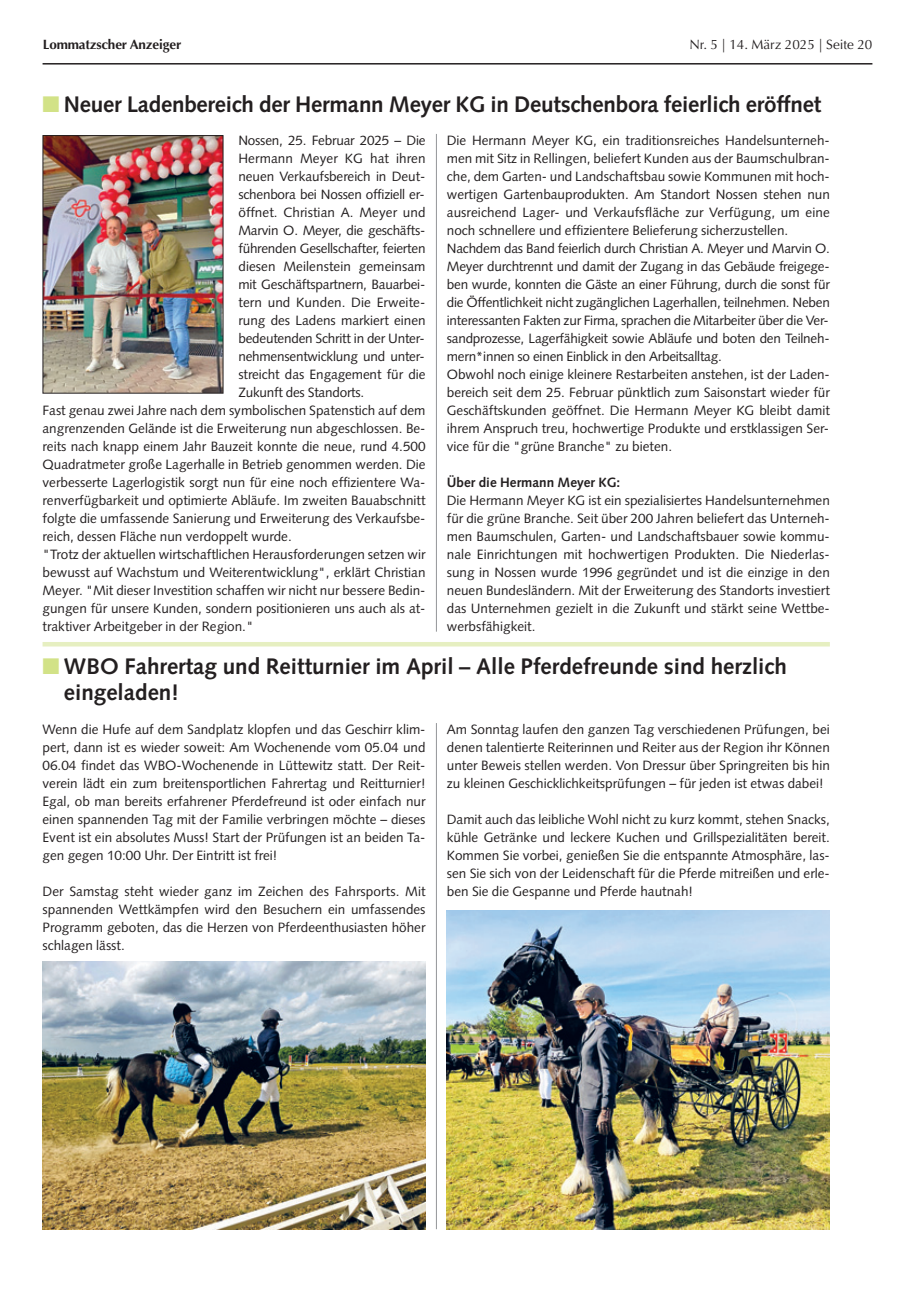
<style>
.page{position:relative;width:915px;height:1293px;background:#fff}
.page>*{position:absolute;margin:0;border:0;box-sizing:border-box;transform-origin:0 0}
.t1{font:700 22.5px/26.8px "Syntax";color:#231f20}
.t2{font:13.5px/18px "Syntax";color:#231f20;text-align:justify}
.t3{font:13.5px "Optima";color:#231f20}
.t4{font:700 13.5px "Syntax";color:#231f20}
.t5{font:700 13.5px "Optima";letter-spacing:-.01em;color:#231f20}
.s1{color:#d2e287}
</style>
<div class="page">
<hr style="left:43px;top:63px;width:829px;height:2px;background:#231f20">
<img style="left:45px;top:137px;width:176px;height:254px">
<div style="left:43px;top:135px;width:180px;height:258px;border:1px solid #231f20"></div>
<img style="left:446px;top:910px;width:383px;height:319px">
<img style="left:43px;top:961px;width:382px;height:268px">
<hr style="left:436px;top:134px;width:1px;height:497px;background:#939598">
<hr style="left:436px;top:723px;width:1px;height:506px;background:#939598">
<hr style="left:43px;top:642px;width:786px;height:4px;background:#e6efc1">
<p class="t5" style="left:43px;top:36px;width:140px">Lommatzscher Anzeiger</p>
<p class="t3" style="left:689px;top:39px;width:184px">Nr. 5 | 14. März 2025 | Seite 20</p>
<h1 class="t1" style="left:43px;top:93px;width:780px"><span class="s1">■</span> Neuer Ladenbereich der Hermann Meyer KG in Deutschenbora feierlich eröffnet</h1>
<p class="t2" style="left:238px;top:132px;width:188px">Nossen, 25. Februar 2025 – Die</p>
<p class="t2" style="left:238px;top:150px;width:188px">Hermann Meyer KG hat ihren</p>
<p class="t2" style="left:238px;top:168px;width:188px">neuen Verkaufsbereich in Deut-</p>
<p class="t2" style="left:238px;top:186px;width:187px">schenbora bei Nossen offiziell er-</p>
<p class="t2" style="left:238px;top:204px;width:188px">öffnet. Christian A. Meyer und</p>
<p class="t2" style="left:238px;top:222px;width:188px">Marvin O. Meyer, die geschäfts-</p>
<p class="t2" style="left:238px;top:240px;width:188px">führenden Gesellschafter, feierten</p>
<p class="t2" style="left:238px;top:258px;width:188px">diesen Meilenstein gemeinsam</p>
<p class="t2" style="left:238px;top:276px;width:188px">mit Geschäftspartnern, Bauarbei-</p>
<p class="t2" style="left:238px;top:294px;width:188px">tern und Kunden. Die Erweite-</p>
<p class="t2" style="left:238px;top:312px;width:188px">rung des Ladens markiert einen</p>
<p class="t2" style="left:238px;top:330px;width:187px">bedeutenden Schritt in der Unter-</p>
<p class="t2" style="left:238px;top:348px;width:188px">nehmensentwicklung und unter-</p>
<p class="t2" style="left:238px;top:366px;width:188px">streicht das Engagement für die</p>
<p class="t2" style="left:238px;top:384px;width:127px">Zukunft des Standorts.</p>
<p class="t2" style="left:43px;top:402px;width:384px">Fast genau zwei Jahre nach dem symbolischen Spatenstich auf dem</p>
<p class="t2" style="left:43px;top:420px;width:384px">angrenzenden Gelände ist die Erweiterung nun abgeschlossen. Be-</p>
<p class="t2" style="left:43px;top:438px;width:384px">reits nach knapp einem Jahr Bauzeit konnte die neue, rund 4.500</p>
<p class="t2" style="left:43px;top:456px;width:384px">Quadratmeter große Lagerhalle in Betrieb genommen werden. Die</p>
<p class="t2" style="left:43px;top:474px;width:384px">verbesserte Lagerlogistik sorgt nun für eine noch effizientere Wa-</p>
<p class="t2" style="left:43px;top:492px;width:384px">renverfügbarkeit und optimierte Abläufe. Im zweiten Bauabschnitt</p>
<p class="t2" style="left:43px;top:510px;width:384px">folgte die umfassende Sanierung und Erweiterung des Verkaufsbe-</p>
<p class="t2" style="left:43px;top:528px;width:251px">reich, dessen Fläche nun verdoppelt wurde.</p>
<p class="t2" style="left:43px;top:546px;width:384px">"Trotz der aktuellen wirtschaftlichen Herausforderungen setzen wir</p>
<p class="t2" style="left:43px;top:564px;width:384px">bewusst auf Wachstum und Weiterentwicklung", erklärt Christian</p>
<p class="t2" style="left:43px;top:582px;width:384px">Meyer. "Mit dieser Investition schaffen wir nicht nur bessere Bedin-</p>
<p class="t2" style="left:43px;top:600px;width:384px">gungen für unsere Kunden, sondern positionieren uns auch als at-</p>
<p class="t2" style="left:43px;top:618px;width:212px">traktiver Arbeitgeber in der Region."</p>
<p class="t2" style="left:446px;top:132px;width:384px;text-align:left">Die Hermann Meyer KG, ein traditionsreiches Handelsunterneh&shy;men mit Sitz in Rellingen, beliefert Kunden aus der Baumschulbran&shy;che, dem Garten- und Landschaftsbau sowie Kommunen mit hoch&shy;wertigen Gartenbauprodukten. Am Standort Nossen stehen nun ausreichend Lager- und Verkaufsfläche zur Verfügung, um eine noch schnellere und effizientere Belieferung sicherzustellen.<br>Nachdem das Band feierlich durch Christian A. Meyer und Marvin O.<br>Meyer durchtrennt und damit der Zugang in das Gebäude freigege&shy;ben wurde, konnten die Gäste an einer Führung, durch die sonst für die Öffentlichkeit nicht zugänglichen Lagerhallen, teilnehmen. Neben interessanten Fakten zur Firma, sprachen die Mitarbeiter über die Ver&shy;sandprozesse, Lagerfähigkeit sowie Abläufe und boten den Teilneh&shy;mern*innen so einen Einblick in den Arbeitsalltag.<br>Obwohl noch einige kleinere Restarbeiten anstehen, ist der Laden&shy;bereich seit dem 25. Februar pünktlich zum Saisonstart wieder für Geschäftskunden geöffnet. Die Hermann Meyer KG bleibt damit ihrem Anspruch treu, hochwertige Produkte und erstklassigen Ser&shy;vice für die "grüne Branche" zu bieten.</p>
<p class="t4" style="left:446px;top:476px;width:175px">Über die Hermann Meyer KG:</p>
<p class="t2" style="left:446px;top:492px;width:384px">Die Hermann Meyer KG ist ein spezialisiertes Handelsunternehmen für die grüne Branche. Seit über 200 Jahren beliefert das Unterneh&shy;men Baumschulen, Garten- und Landschaftsbauer sowie kommu&shy;nale Einrichtungen mit hochwertigen Produkten. Die Niederlas&shy;sung in Nossen wurde 1996 gegründet und ist die einzige in den neuen Bundesländern. Mit der Erweiterung des Standorts investiert das Unternehmen gezielt in die Zukunft und stärkt seine Wettbe&shy;werbsfähigkeit.</p>
<h1 class="t1" style="left:64px;top:654px;width:724px;text-indent:-21px"><span class="s1">■</span> WBO Fahrertag und Reitturnier im April – Alle Pferdefreunde sind herzlich eingeladen!</h1>
<p class="t2" style="left:43px;top:721px;width:384px">Wenn die Hufe auf dem Sandplatz klopfen und das Geschirr klim&shy;pert, dann ist es wieder soweit: Am Wochenende vom 05.04 und 06.04 findet das WBO-Wochenende in Lüttewitz statt. Der Reit&shy;verein lädt ein zum breitensportlichen Fahrertag und Reitturnier!<br>Egal, ob man bereits erfahrener Pferdefreund ist oder einfach nur einen spannenden Tag mit der Familie verbringen möchte – dieses Event ist ein absolutes Muss! Start der Prüfungen ist an beiden Ta&shy;gen gegen 10:00 Uhr. Der Eintritt ist frei!</p>
<p class="t2" style="left:43px;top:883px;width:384px">Der Samstag steht wieder ganz im Zeichen des Fahrsports. Mit spannenden Wettkämpfen wird den Besuchern ein umfassendes Programm geboten, das die Herzen von Pferdeenthusiasten höher schlagen lässt.</p>
<p class="t2" style="left:446px;top:721px;width:384px">Am Sonntag laufen den ganzen Tag verschiedenen Prüfungen, bei denen talentierte Reiterinnen und Reiter aus der Region ihr Können unter Beweis stellen werden. Von Dressur über Springreiten bis hin zu kleinen Geschicklichkeitsprüfungen – für jeden ist etwas dabei!</p>
<p class="t2" style="left:446px;top:811px;width:384px">Damit auch das leibliche Wohl nicht zu kurz kommt, stehen Snacks, kühle Getränke und leckere Kuchen und Grillspezialitäten bereit.<br>Kommen Sie vorbei, genießen Sie die entspannte Atmosphäre, las&shy;sen Sie sich von der Leidenschaft für die Pferde mitreißen und erle&shy;ben Sie die Gespanne und Pferde hautnah!</p>
</div>
